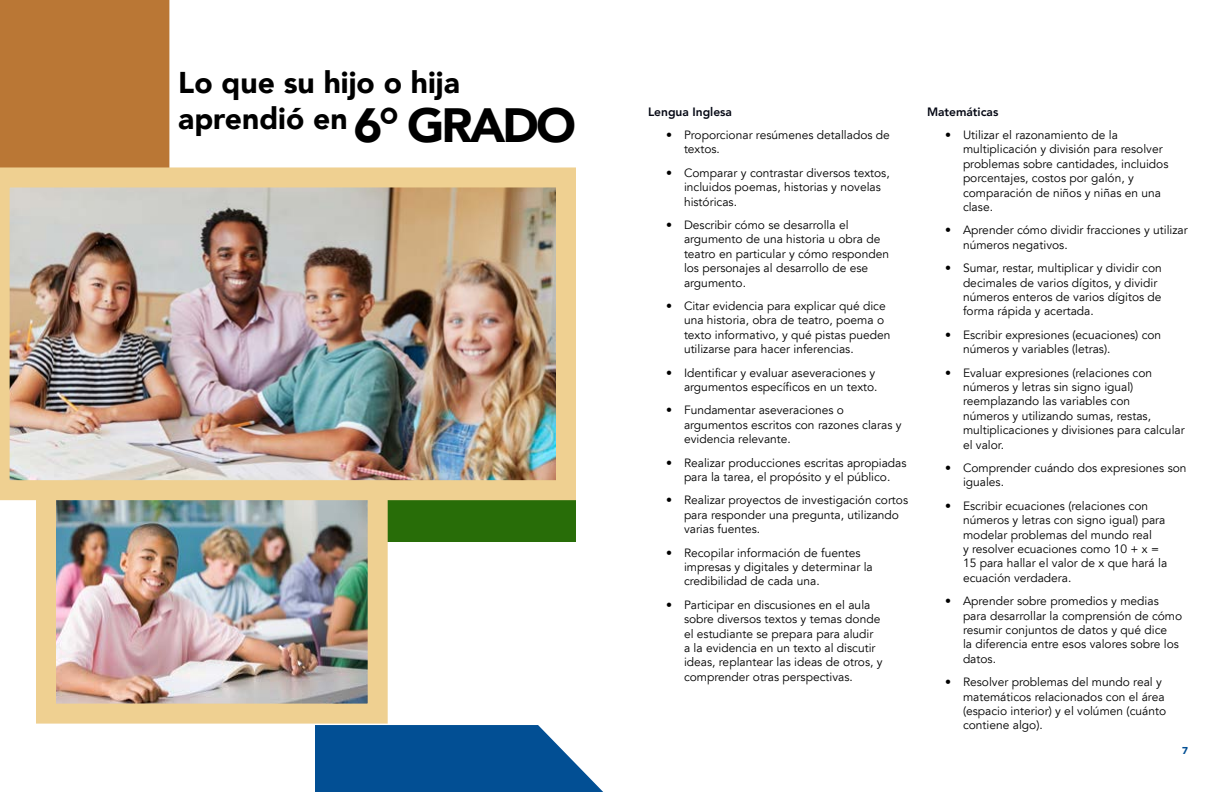
<style>
.page{position:relative;width:1224px;height:792px;background:#fff}
.page>*{position:absolute;margin:0;border:0;box-sizing:border-box;transform-origin:0 0}
.t1{font:900 30px/36px "Avenir";color:#000}
.t2{font:12px/14.4px "Avenir LT";color:#000}
.t3{font:800 12px "Avenir LT Std";color:#050814}
.t4{font:900 10px "Avenir";color:#024f94}
.s1{font-size:48px}
</style>
<div class="page">
<div style="left:0;top:0;width:169px;height:167px;background:#ba7735"></div>
<div style="left:381px;top:494px;width:195px;height:47px;background:#286d08"></div>
<img style="left:57px;top:501px;width:310px;height:202px">
<div style="left:36px;top:480px;width:352px;height:244px;border:20px solid #efd091"></div>
<img style="left:0;top:167px;width:576px;height:333px">
<svg style="left:315px;top:725px;width:288px;height:67px;background:#1d619f"></svg>
<h1 class="t1" style="left:178px;top:64px;width:399px">Lo que su hijo o hija aprendió en <span class="s1">6° GRADO</span></h1>
<p class="t3" style="left:648px;top:104px;width:86px">Lengua Inglesa</p>
<p class="t2" style="left:684px;top:128px;width:208px;text-indent:-18px">• Proporcionar resúmenes detallados de textos.</p>
<p class="t2" style="left:684px;top:166px;width:207px;text-indent:-18px">• Comparar y contrastar diversos textos, incluidos poemas, historias y novelas históricas.</p>
<p class="t2" style="left:684px;top:218px;width:207px;text-indent:-18px">• Describir cómo se desarrolla el argumento de una historia u obra de teatro en particular y cómo responden los personajes al desarrollo de ese argumento.</p>
<p class="t2" style="left:684px;top:299px;width:208px;text-indent:-18px">• Citar evidencia para explicar qué dice una historia, obra de teatro, poema o texto informativo, y qué pistas pueden utilizarse para hacer inferencias.</p>
<p class="t2" style="left:666px;top:366px;width:213px;text-align:right">• Identificar y evaluar aseveraciones y argumentos específicos en un texto.</p>
<p class="t2" style="left:684px;top:403px;width:219px;text-indent:-18px">• Fundamentar aseveraciones o argumentos escritos con razones claras y evidencia relevante.</p>
<p class="t2" style="left:666px;top:456px;width:242px;text-align:center">• Realizar producciones escritas apropiadas para la tarea, el propósito y el público.</p>
<p class="t2" style="left:684px;top:493px;width:226px;text-indent:-18px">• Realizar proyectos de investigación cortos para responder una pregunta, utilizando varias fuentes.</p>
<p class="t2" style="left:684px;top:546px;width:190px;text-indent:-18px">• Recopilar información de fuentes impresas y digitales y determinar la credibilidad de cada una.</p>
<p class="t2" style="left:684px;top:598px;width:200px;text-indent:-18px">• Participar en discusiones en el aula sobre diversos textos y temas donde el estudiante se prepara para aludir a la evidencia en un texto al discutir ideas, replantear las ideas de otros, y comprender otras perspectivas.</p>
<p class="t3" style="left:927px;top:104px;width:73px">Matemáticas</p>
<p class="t2" style="left:963px;top:128px;width:207px;text-indent:-18px">• Utilizar el razonamiento de la multiplicación y división para resolver problemas sobre cantidades, incluidos porcentajes, costos por galón, y comparación de niños y niñas en una clase.</p>
<p class="t2" style="left:963px;top:223px;width:226px;text-indent:-18px">• Aprender cómo dividir fracciones y utilizar números negativos.</p>
<p class="t2" style="left:963px;top:261px;width:200px;text-indent:-18px">• Sumar, restar, multiplicar y dividir con decimales de varios dígitos, y dividir números enteros de varios dígitos de forma rápida y acertada.</p>
<p class="t2" style="left:963px;top:328px;width:200px;text-indent:-18px">• Escribir expresiones (ecuaciones) con números y variables (letras).</p>
<p class="t2" style="left:963px;top:366px;width:223px;text-indent:-18px">• Evaluar expresiones (relaciones con números y letras sin signo igual) reemplazando las variables con<br>números y utilizando sumas, restas, multiplicaciones y divisiones para calcular el valor.</p>
<p class="t2" style="left:963px;top:461px;width:225px;text-indent:-18px">• Comprender cuándo dos expresiones son iguales.</p>
<p class="t2" style="left:963px;top:499px;width:206px;text-indent:-18px">• Escribir ecuaciones (relaciones con números y letras con signo igual) para modelar problemas del mundo real<br>y resolver ecuaciones como 10 + x = 15 para hallar el valor de x que hará la ecuación verdadera.</p>
<p class="t2" style="left:963px;top:594px;width:221px;text-indent:-18px">• Aprender sobre promedios y medias para desarrollar la comprensión de cómo resumir conjuntos de datos y qué dice<br>la diferencia entre esos valores sobre los datos.</p>
<p class="t2" style="left:963px;top:675px;width:205px;text-indent:-18px">• Resolver problemas del mundo real y matemáticos relacionados con el área (espacio interior) y el volúmen (cuánto contiene algo).</p>
<p class="t4" style="left:1182px;top:742px;width:7px">7</p>
</div>
